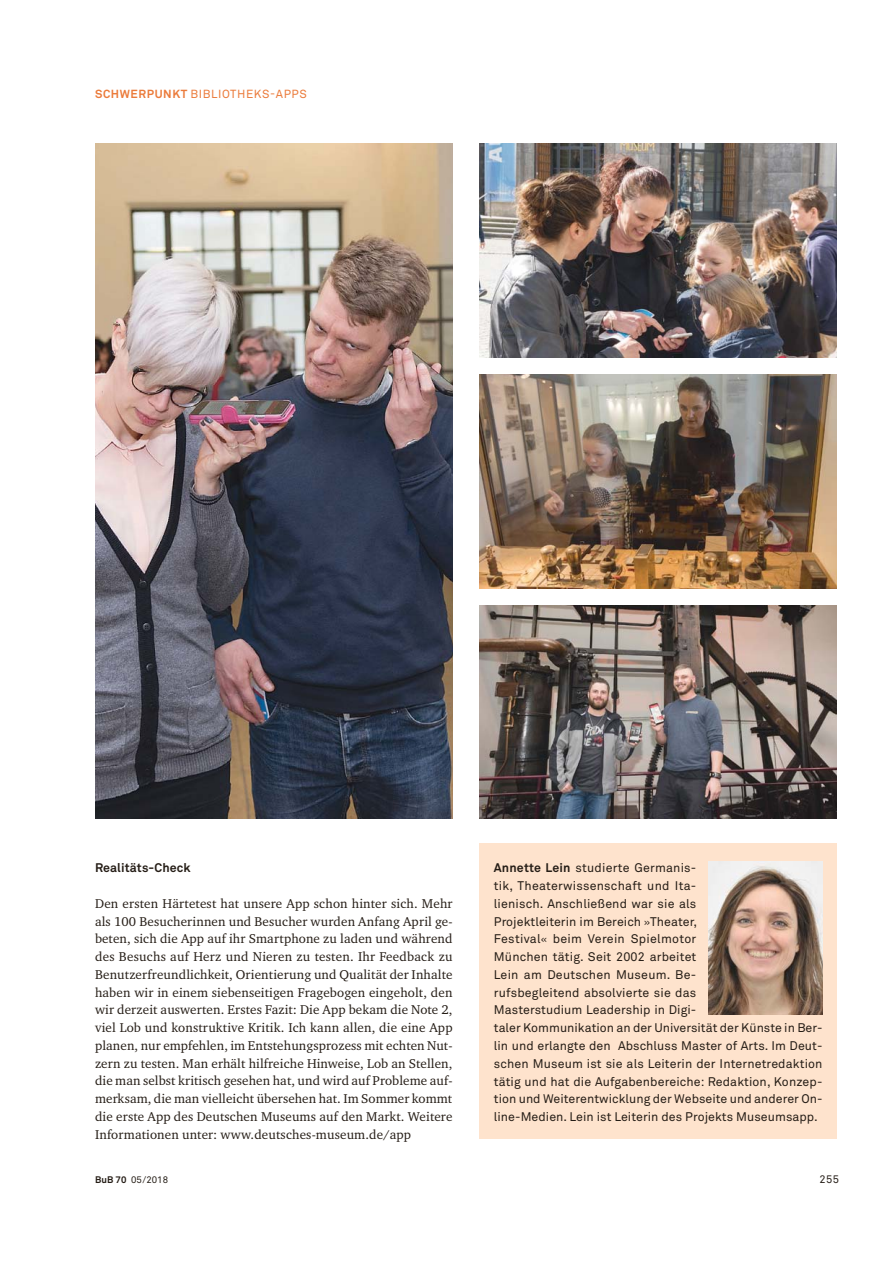
<style>
.page{position:relative;width:893px;height:1263px;background:#fff}
.page>*{position:absolute;margin:0;border:0;box-sizing:border-box;transform-origin:0 0}
.t1{font:13.05px/17.7px "Charter ITC Pro";letter-spacing:.01em;color:#251d16;text-align:justify}
.t2{font:12.45px/17.7px "Akkurat Pro";letter-spacing:.005em;color:#251d16}
.t3{font:700 12.45px "Akkurat Pro";letter-spacing:.01em;color:#251d16}
.t4{font:11.7px "Akkurat Pro";letter-spacing:.05em;color:#eb7b3b}
.t5{font:10.95px "Akkurat Pro";color:#251d16}
.t6{font:9.45px "Akkurat Pro Regular 2";letter-spacing:.01em;color:#251d16}
.s1{font-weight:700}
.s2{font-family:"Charter ITC Pro";font-size:13.05px}
.s3{font-family:"Akkurat Pro Bold 2"}
</style>
<div class="page">
<div style="left:479px;top:844px;width:358px;height:295px;background:#fee3cd"></div>
<img style="left:709px;top:861px;width:113px;height:154px">
<img style="left:479px;top:144px;width:358px;height:213px">
<img style="left:479px;top:375px;width:358px;height:213px">
<img style="left:479px;top:606px;width:358px;height:213px">
<img style="left:95px;top:144px;width:357px;height:675px">
<p class="t4" style="left:95px;top:89px;width:213px"><span class="s1">SCHWERPUNKT</span> BIBLIOTHEKS-APPS</p>
<p class="t3" style="left:95px;top:863px;width:97px">Realitäts-Check</p>
<p class="t1" style="left:95px;top:895px;width:359px">Den ersten Härtetest hat unsere App schon hinter sich. Mehr als 100 Besucherinnen und Besucher wurden Anfang April ge&shy;beten, sich die App auf ihr Smartphone zu laden und während des Besuchs auf Herz und Nieren zu testen. Ihr Feedback zu Benutzerfreundlichkeit, Orientierung und Qualität der Inhalte haben wir in einem siebenseitigen Fragebogen eingeholt, den wir derzeit auswerten. Erstes Fazit: Die App bekam die Note 2, viel Lob und konstruktive Kritik. Ich kann allen, die eine App planen, nur empfehlen, im Entstehungsprozess mit echten Nut&shy;zern zu testen. Man erhält hilfreiche Hinweise, Lob an Stellen, die man selbst kritisch gesehen hat, und wird auf Probleme auf&shy;merksam, die man vielleicht übersehen hat. Im Sommer kommt die erste App des Deutschen Museums auf den Markt. Weitere Informationen unter: www.deutsches-museum.de/app</p>
<p class="t2" style="left:494px;top:860px;width:330px"><span class="s1">Annette Lein</span> studierte Germanis-<br>tik, Theaterwissenschaft und Ita-<br>lienisch. Anschließend war sie als<br>Projektleiterin im Bereich <span class="s2">»</span>Theater,<br>Festival<span class="s2">«</span> beim Verein Spielmotor<br>München tätig. Seit 2002 arbeitet<br>Lein am Deutschen Museum. Be-<br>rufsbegleitend absolvierte sie das<br>Masterstudium Leadership in Digi-<br>taler Kommunikation an der Universität der Künste in Ber&shy;lin und erlangte den Abschluss Master of Arts. Im Deut&shy;schen Museum ist sie als Leiterin der Internetredaktion tätig und hat die Aufgabenbereiche: Redaktion, Konzep&shy;tion und Weiterentwicklung der Webseite und anderer On&shy;line-Medien. Lein ist Leiterin des Projekts Museumsapp.</p>
<p class="t6" style="left:95px;top:1174px;width:75px"><span class="s3">BuB 70</span> 05/2018</p>
<p class="t5" style="left:819px;top:1175px;width:21px">255</p>
</div>
